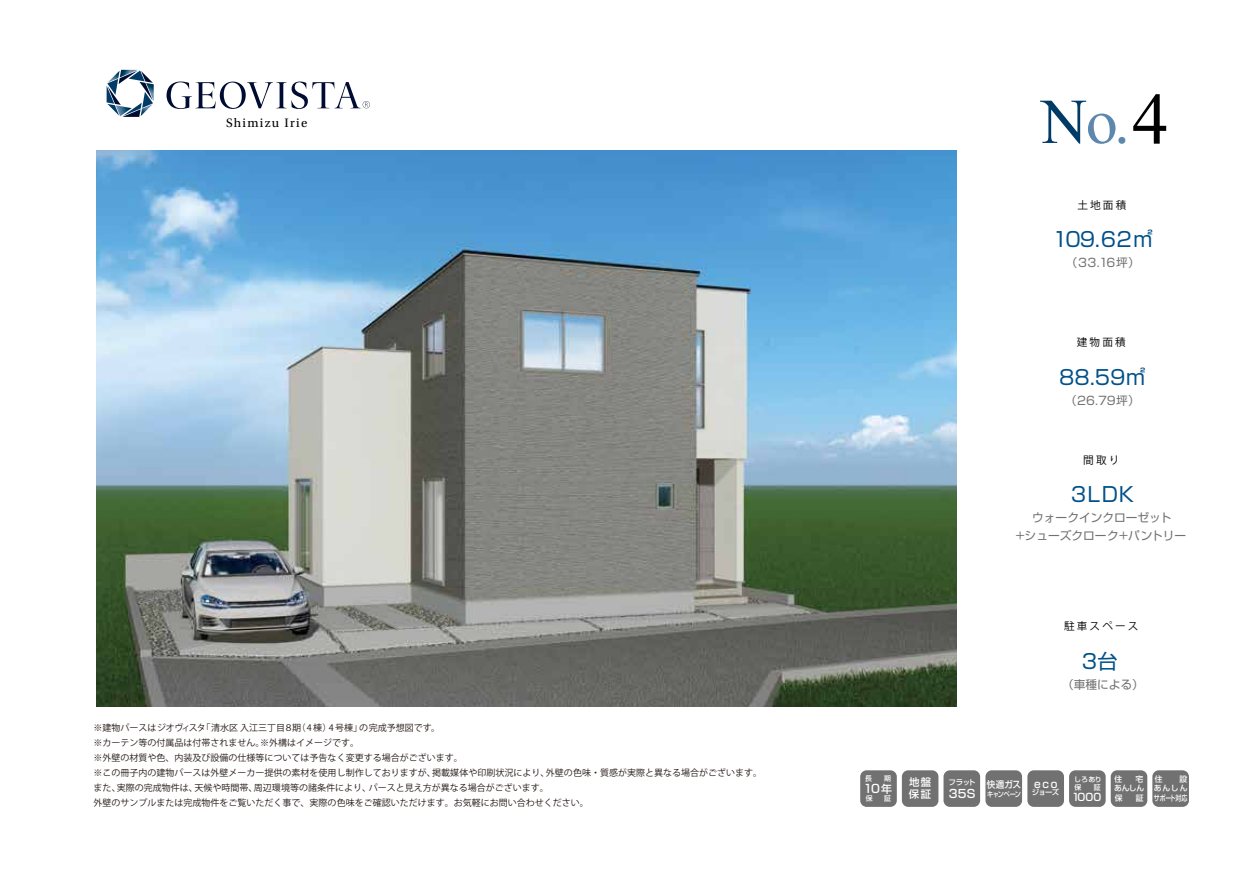
<style>
.page{position:relative;width:1251px;height:893px;background:#fff}
.page>*{position:absolute;margin:0;border:0;box-sizing:border-box;transform-origin:0 0}
.t1{font:63.9px "Times New Roman";color:#5e87ae}
.t2{font:20.25px "Shin Go Pro";color:#005189}
.t3{font:12.9px "Utopia Std";letter-spacing:.1em;color:#000}
.t4{font:11.7px/18px "Shin Go Pro";color:#727171;text-align:center}
.t5{font:500 11.7px "Shin Go Pro";color:#fff}
.t6{font:500 11.55px "Shin Go Pro";color:#fff}
.t7{font:10.65px "Koz Go Pr 6 N";letter-spacing:.2em;color:#000}
.t8{font:500 10.5px "Shin Go Pro";color:#fff}
.t9{font:500 10.35px/12px "Shin Go Pro";letter-spacing:.015em;color:#fff}
.t10{font:500 9.45px "Shin Go Pro";color:#fff;scale:.91 1}
.t11{font:9px/15px "Koz Go Pr 6 N";color:#221714}
.t12{font:500 7.8px/9.3px "Shin Go Pro";letter-spacing:-.025em;color:#fff}
.t13{font:500 7.35px "Shin Go Pro";letter-spacing:-.105em;color:#fff}
.t14{font:500 7.35px "Shin Go Pro";letter-spacing:-.105em;color:#fff;scale:.83 1}
.t15{font:500 6.9px/8.2px "Shin Go Pro";color:#fff}
.s1{color:#003b68}
.s2{font-size:73.2px;color:#000}
.s3{font-size:10.95px}
</style>
<div class="page">
<svg style="left:166px;top:82px;width:204px;height:27px"></svg>
<svg style="left:107px;top:70px;width:47px;height:47px"></svg>
<img style="left:96px;top:151px;width:860px;height:556px">
<div style="left:860px;top:770px;width:36px;height:37px;background:#727171;border-radius:6px"></div>
<div style="left:901px;top:770px;width:37px;height:37px;background:#727171;border-radius:6px"></div>
<div style="left:943px;top:770px;width:36px;height:37px;background:#727171;border-radius:6px"></div>
<div style="left:985px;top:770px;width:36px;height:37px;background:#727171;border-radius:6px"></div>
<div style="left:1027px;top:770px;width:36px;height:37px;background:#727171;border-radius:6px"></div>
<div style="left:1068px;top:770px;width:37px;height:37px;background:#727171;border-radius:6px"></div>
<div style="left:1110px;top:770px;width:36px;height:37px;background:#727171;border-radius:6px"></div>
<div style="left:1152px;top:770px;width:36px;height:37px;background:#727171;border-radius:6px"></div>
<h3 class="t3" style="left:226px;top:116px;width:83px">Shimizu Irie</h3>
<p class="t11" style="left:93px;top:720px;width:670px">※建物パースはジオヴィスタ「清水区 入江三丁目８期（4棟）4号棟」の完成予想図です。<br>※カーテン等の付属品は付帯されません。※外構はイメージです。<br>※外壁の材質や色、内装及び設備の仕様等については予告なく変更する場合がございます。<br>※この冊子内の建物パースは外壁メーカー提供の素材を使用し制作しておりますが、掲載媒体や印刷状況により、外壁の色味・質感が実際と異なる場合がございます。また、実際の完成物件は、天候や時間帯、周辺環境等の諸条件により、パースと見え方が異なる場合がございます。<br>外壁のサンプルまたは完成物件をご覧いただく事で、実際の色味をご確認いただけます。お気軽にお問い合わせください。</p>
<h1 class="t1" style="left:1040px;top:76px;width:129px"><span class="s1">N</span>o.<span class="s2">4</span></h1>
<p class="t7" style="left:1077px;top:199px;width:50px">土地面積</p>
<h2 class="t2" style="left:1052px;top:223px;width:102px">109.62㎡</h2>
<p class="t4" style="left:1065px;top:252px;width:76px">（33.16坪）</p>
<p class="t7" style="left:1076px;top:336px;width:50px">建物面積</p>
<h2 class="t2" style="left:1058px;top:361px;width:88px">88.59㎡</h2>
<p class="t4" style="left:1064px;top:390px;width:76px">（26.79坪）</p>
<p class="t7" style="left:1082px;top:454px;width:38px">間取り</p>
<h2 class="t2" style="left:1068px;top:478px;width:67px">３LDK</h2>
<p class="t4" style="left:1015px;top:507px;width:172px">ウォークインクローゼット<br>+シューズクローク+パントリー</p>
<p class="t7" style="left:1063px;top:620px;width:76px">駐車スペース</p>
<h2 class="t2" style="left:1081px;top:645px;width:37px">3台</h2>
<p class="t4" style="left:1061px;top:674px;width:83px">（車種による）</p>
<p class="t15" style="left:865px;top:773px;width:8px">長</p>
<p class="t15" style="left:884px;top:773px;width:8px">期</p>
<p class="t5" style="left:863px;top:779px;width:30px">10<span class="s3">年</span></p>
<p class="t15" style="left:865px;top:794px;width:8px">保</p>
<p class="t15" style="left:883px;top:794px;width:8px">証</p>
<p class="t9" style="left:908px;top:775px;width:24px">地盤保証</p>
<p class="t13" style="left:948px;top:776px;width:28px">フラット</p>
<p class="t6" style="left:948px;top:784px;width:28px">35S</p>
<p class="t10" style="left:986px;top:777px;width:39px">快適ガス</p>
<p class="t14" style="left:986px;top:788px;width:42px">キャンペーン</p>
<p class="t8" style="left:1034px;top:775px;width:25px">eco</p>
<p class="t13" style="left:1031px;top:787px;width:29px">ジョーズ</p>
<p class="t15" style="left:1073px;top:774px;width:29px">しろあり保　 証</p>
<p class="t9" style="left:1071px;top:790px;width:31px">1000</p>
<p class="t12" style="left:1114px;top:774px;width:9px">住</p>
<p class="t12" style="left:1113px;top:774px;width:31px;text-indent:21px">宅あんしん保　証</p>
<p class="t12" style="left:1154px;top:774px;width:9px">住</p>
<p class="t12" style="left:1153px;top:774px;width:35px;text-align:justify;text-indent:26px">設あんしんサポート対応</p>
</div>
